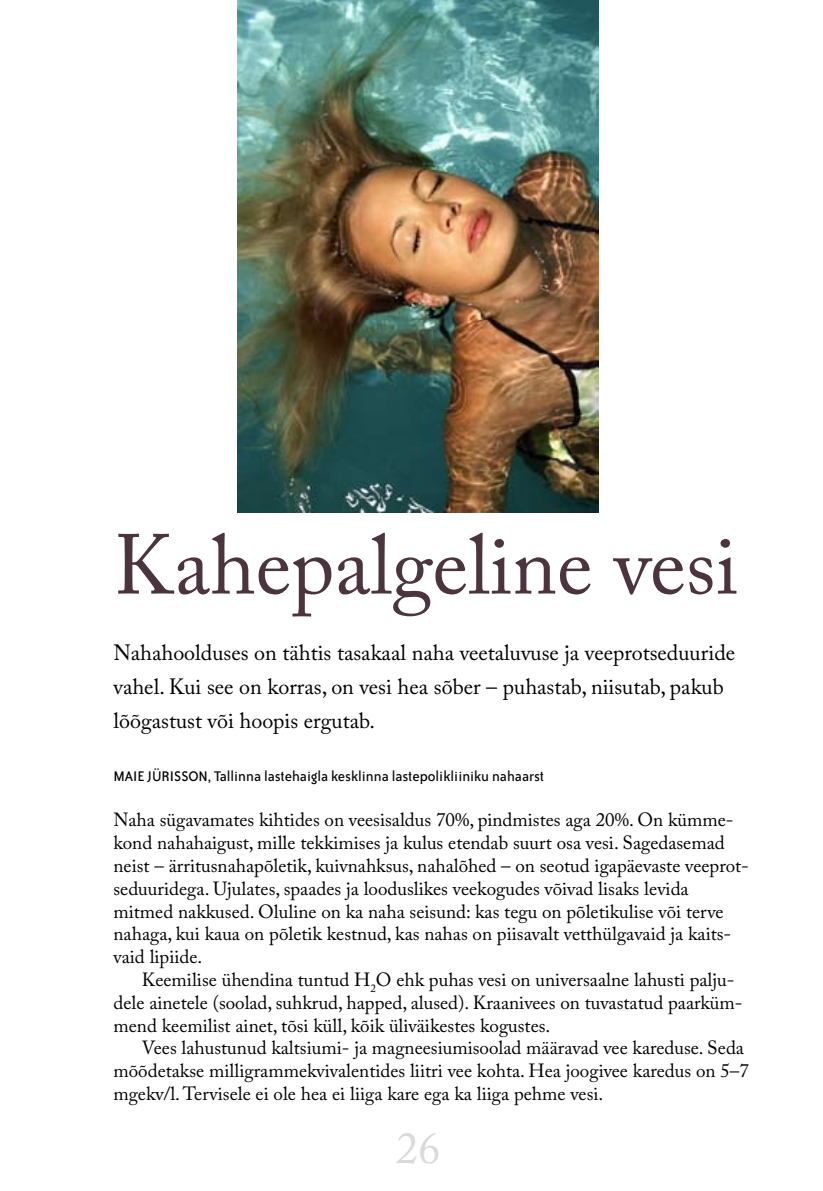
<style>
.page{position:relative;width:823px;height:1191px;background:#fff}
.page>*{position:absolute;margin:0;border:0;box-sizing:border-box;transform-origin:0 0}
.t1{font:84px "Adobe Caslon Pro";color:#4b343e}
.t2{font:44px "Adobe Caslon Pro";color:#d9dadb}
.t3{font:22px/34px "Adobe Caslon Pro";color:#000}
.t4{font:19px/22.8px "Adobe Caslon Pro";color:#000}
.t5{font:16px "Bailey Sans ITC";color:#000}
</style>
<div class="page">
<img style="left:237px;top:0;width:361px;height:512px">
<h1 class="t1" style="left:113px;top:515px;width:625px">Kahepalgeline vesi</h1>
<p class="t3" style="left:113px;top:635px;width:622px">Nahahoolduses on tähtis tasakaal naha veetaluvuse ja veeprotseduuride vahel. Kui see on korras, on vesi hea sõber – puhastab, niisutab, pakub lõõgastust või hoopis ergutab.</p>
<p class="t5" style="left:113px;top:767px;width:431px">Maie Jürisson, Tallinna lastehaigla kesklinna lastepolikliiniku nahaarst</p>
<p class="t4" style="left:113px;top:808px;width:636px">Naha sügavamates kihtides on veesisaldus 70%, pindmistes aga 20%. On kümme&shy;kond nahahaigust, mille tekkimises ja kulus etendab suurt osa vesi. Sagedasemad neist – ärritusnahapõletik, kuivnahksus, nahalõhed – on seotud igapäevaste veeprot&shy;seduuridega. Ujulates, spaades ja looduslikes veekogudes võivad lisaks levida mitmed nakkused. Oluline on ka naha seisund: kas tegu on põletikulise või terve nahaga, kui kaua on põletik kestnud, kas nahas on piisavalt vetthülgavaid ja kaits&shy;vaid lipiide.</p>
<p class="t4" style="left:113px;top:968px;width:630px;text-indent:28px">Keemilise ühendina tuntud H<sub>2</sub>O ehk puhas vesi on universaalne lahusti palju&shy;dele ainetele (soolad, suhkrud, happed, alused). Kraanivees on tuvastatud paarküm&shy;mend keemilist ainet, tõsi küll, kõik üliväikestes kogustes.</p>
<p class="t4" style="left:113px;top:1036px;width:636px;text-indent:28px">Vees lahustunud kaltsiumi- ja magneesiumisoolad määravad vee kareduse. Seda mõõdetakse milligrammekvivalentides liitri vee kohta. Hea joogivee karedus on 5–7 mgekv/l.Tervisele ei ole hea ei liiga kare ega ka liiga pehme vesi.</p>
<h2 class="t2" style="left:396px;top:1122px;width:45px">26</h2>
</div>
